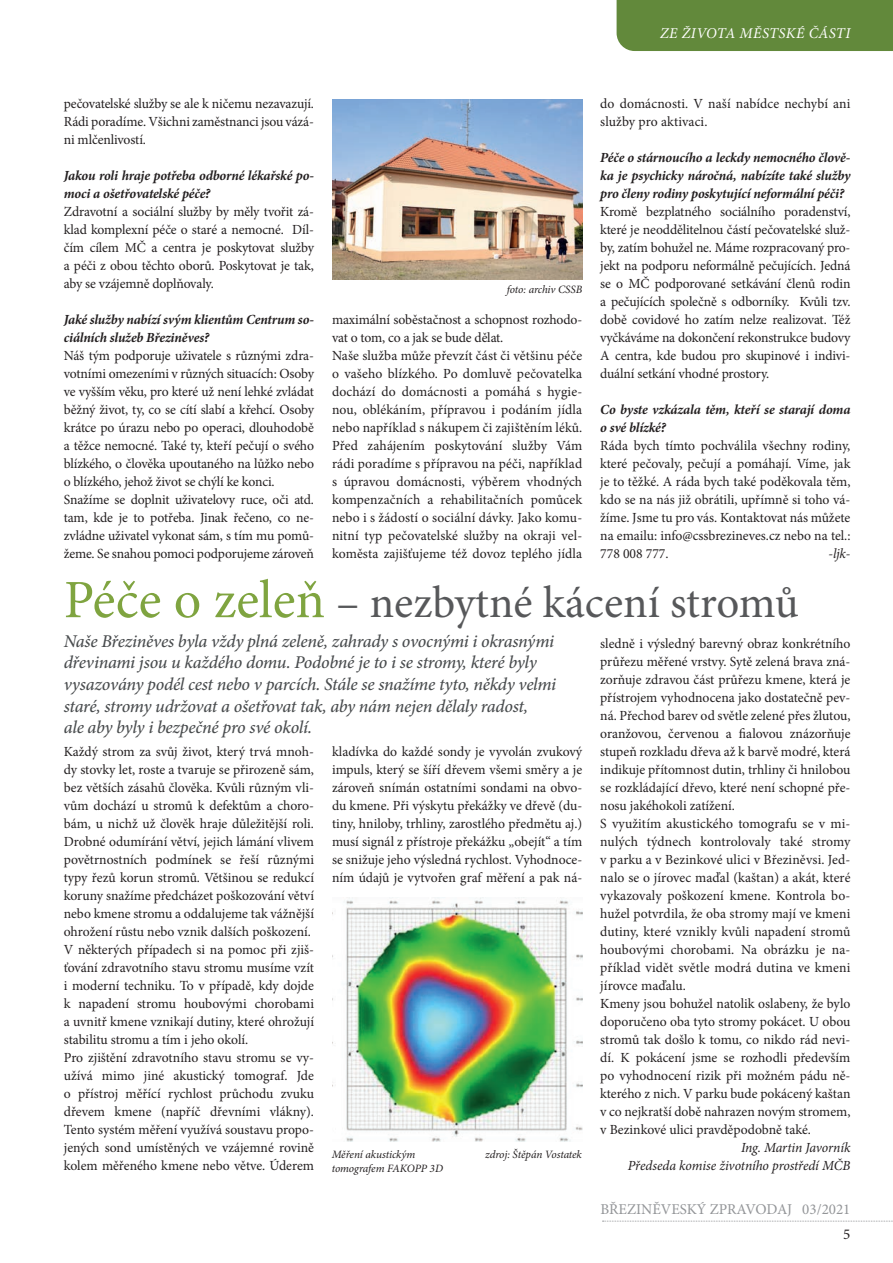
<style>
.page{position:relative;width:893px;height:1263px;background:#fff}
.page>*{position:absolute;margin:0;border:0;box-sizing:border-box;transform-origin:0 0}
.t1{font:45px "Minion Pro";color:#57585a}
.t2{font:italic 500 18px/21.6px "Minion Pro";letter-spacing:-.015em;color:#494c4e}
.t3{font:15px "Minion Pro";color:#939598}
.t4{font:italic 15px "Minion Pro";letter-spacing:.02em;color:#fff}
.t5{font:15px "Minion Pro";color:#231f20}
.t6{font:13.95px/18px "Minion Pro";color:#231f20;text-align:justify}
.t7{font:italic 700 13.95px/18px "Minion Pro";letter-spacing:-.015em;color:#231f20}
.t8{font:italic 13.95px/18px "Minion Pro";letter-spacing:-.01em;color:#231f20;text-align:right}
.t9{font:italic 11.25px "Minion Pro";letter-spacing:-.01em;color:#231f20}
.s1{font-size:54px;color:#7fa440}
</style>
<div class="page">
<svg style="left:602px;top:1221px;width:291px;height:1px"></svg>
<img style="left:332px;top:99px;width:250px;height:181px">
<div style="left:617px;top:0;width:276px;height:51px;background:#62893b"></div>
<img style="left:332px;top:897px;width:250px;height:245px">
<p class="t4" style="left:660px;top:23px;width:192px">ZE ŽIVOTA MĚSTSKÉ ČÁSTI</p>
<p class="t6" style="left:64px;top:95px;width:252px">pečovatelské služby se ale k ničemu nezavazují.<br>Rádi poradíme. Všichni zaměstnanci jsou vázá&shy;ni mlčenlivostí.</p>
<p class="t7" style="left:64px;top:166px;width:252px">Jakou roli hraje potřeba odborné lékařské po&shy;moci a ošetřovatelské péče?</p>
<p class="t6" style="left:64px;top:203px;width:252px">Zdravotní a sociální služby by měly tvořit zá&shy;klad komplexní péče o staré a nemocné. Díl&shy;čím cílem MČ a centra je poskytovat služby a péči z obou těchto oborů. Poskytovat je tak, aby se vzájemně doplňovaly.</p>
<p class="t7" style="left:64px;top:310px;width:252px">Jaké služby nabízí svým klientům Centrum so&shy;ciálních služeb Březiněves?</p>
<p class="t6" style="left:64px;top:347px;width:252px;text-align:left">Náš tým podporuje uživatele s různými zdra&shy;votními omezeními v různých situacích: Osoby ve vyšším věku, pro které už není lehké zvládat běžný život, ty, co se cítí slabí a křehcí. Osoby krátce po úrazu nebo po operaci, dlouhodobě a těžce nemocné. Také ty, kteří pečují o svého blízkého, o člověka upoutaného na lůžko nebo o blízkého, jehož život se chýlí ke konci.<br>Snažíme se doplnit uživatelovy ruce, oči atd. tam, kde je to potřeba. Jinak řečeno, co ne&shy;zvládne uživatel vykonat sám, s tím mu pomů&shy;žeme. Se snahou pomoci podporujeme zároveň</p>
<p class="t9" style="left:507px;top:281px;width:77px">foto: archiv CSSB</p>
<p class="t6" style="left:332px;top:311px;width:252px;text-align:left">maximální soběstačnost a schopnost rozhodo&shy;vat o tom, co a jak se bude dělat.<br>Naše služba může převzít část či většinu péče o vašeho blízkého. Po domluvě pečovatelka dochází do domácnosti a pomáhá s hygie&shy;nou, oblékáním, přípravou i podáním jídla nebo například s nákupem či zajištěním léků.<br>Před zahájením poskytování služby Vám rádi poradíme s přípravou na péči, například s úpravou domácnosti, výběrem vhodných kompenzačních a rehabilitačních pomůcek nebo i s žádostí o sociální dávky. Jako komu&shy;nitní typ pečovatelské služby na okraji vel&shy;koměsta zajišťujeme též dovoz teplého jídla</p>
<p class="t6" style="left:600px;top:95px;width:252px">do domácnosti. V naší nabídce nechybí ani služby pro aktivaci.</p>
<p class="t7" style="left:600px;top:148px;width:252px;text-align:justify">Péče o stárnoucího a leckdy nemocného člově&shy;ka je psychicky náročná, nabízíte také služby pro členy rodiny poskytující neformální péči?</p>
<p class="t6" style="left:600px;top:203px;width:252px">Kromě bezplatného sociálního poradenství, které je neoddělitelnou částí pečovatelské služ&shy;by, zatím bohužel ne. Máme rozpracovaný pro&shy;jekt na podporu neformálně pečujících. Jedná se o MČ podporované setkávání členů rodin a pečujících společně s odborníky. Kvůli tzv. době covidové ho zatím nelze realizovat. Též vyčkáváme na dokončení rekonstrukce budovy A centra, kde budou pro skupinové i indivi&shy;duální setkání vhodné prostory.</p>
<p class="t7" style="left:600px;top:400px;width:252px">Co byste vzkázala těm, kteří se starají doma o své blízké?</p>
<p class="t6" style="left:600px;top:437px;width:252px">Ráda bych tímto pochválila všechny rodiny, které pečovaly, pečují a pomáhají. Víme, jak je to těžké. A ráda bych také poděkovala těm, kdo se na nás již obrátili, upřímně si toho vá&shy;žíme. Jsme tu pro vás. Kontaktovat nás můžete na emailu: info@cssbrezineves.cz nebo na tel.:<br>778 008 777.</p>
<p class="t8" style="left:829px;top:545px;width:23px">-ljk-</p>
<h1 class="t1" style="left:64px;top:573px;width:736px"><span class="s1">Péče o zeleň</span> – nezbytné kácení stromů</h1>
<p class="t6" style="left:600px;top:635px;width:252px;text-align:left">sledně i výsledný barevný obraz konkrétního průřezu měřené vrstvy. Sytě zelená brava zná&shy;zorňuje zdravou část průřezu kmene, která je přístrojem vyhodnocena jako dostatečně pev&shy;ná. Přechod barev od světle zelené přes žlutou, oranžovou, červenou a fialovou znázorňuje stupeň rozkladu dřeva až k barvě modré, která indikuje přítomnost dutin, trhliny či hnilobou se rozkládající dřevo, které není schopné pře&shy;nosu jakéhokoli zatížení.<br>S využitím akustického tomografu se v mi&shy;nulých týdnech kontrolovaly také stromy v parku a v Bezinkové ulici v Březiněvsi. Jed&shy;nalo se o jírovec maďal (kaštan) a akát, které vykazovaly poškození kmene. Kontrola bo&shy;hužel potvrdila, že oba stromy mají ve kmeni dutiny, které vznikly kvůli napadení stromů houbovými chorobami. Na obrázku je na&shy;příklad vidět světle modrá dutina ve kmeni jírovce maďalu.<br>Kmeny jsou bohužel natolik oslabeny, že bylo doporučeno oba tyto stromy pokácet. U obou stromů tak došlo k tomu, co nikdo rád nevi&shy;dí. K pokácení jsme se rozhodli především po vyhodnocení rizik při možném pádu ně&shy;kterého z nich. V parku bude pokácený kaštan v co nejkratší době nahrazen novým stromem, v Bezinkové ulici pravděpodobně také.</p>
<p class="t8" style="left:628px;top:1139px;width:224px">Ing. Martin Javorník<br>Předseda komise životního prostředí MČB</p>
<p class="t2" style="left:64px;top:630px;width:494px">Naše Březiněves byla vždy plná zeleně, zahrady s ovocnými i okrasnými dřevinami jsou u každého domu. Podobné je to i se stromy, které byly vysazovány podél cest nebo v parcích. Stále se snažíme tyto, někdy velmi staré, stromy udržovat a ošetřovat tak, aby nám nejen dělaly radost,<br>ale aby byly i bezpečné pro své okolí.</p>
<p class="t6" style="left:64px;top:743px;width:252px;text-align:left">Každý strom za svůj život, který trvá mnoh&shy;dy stovky let, roste a tvaruje se přirozeně sám, bez větších zásahů člověka. Kvůli různým vli&shy;vům dochází u stromů k defektům a choro&shy;bám, u nichž už člověk hraje důležitější roli.<br>Drobné odumírání větví, jejich lámání vlivem povětrnostních podmínek se řeší různými typy řezů korun stromů. Většinou se redukcí koruny snažíme předcházet poškozování větví nebo kmene stromu a oddalujeme tak vážnější ohrožení růstu nebo vznik dalších poškození.<br>V některých případech si na pomoc při zjiš&shy;ťování zdravotního stavu stromu musíme vzít i moderní techniku. To v případě, kdy dojde k napadení stromu houbovými chorobami a uvnitř kmene vznikají dutiny, které ohrožují stabilitu stromu a tím i jeho okolí.<br>Pro zjištění zdravotního stavu stromu se vy&shy;užívá mimo jiné akustický tomograf. Jde o přístroj měřící rychlost průchodu zvuku dřevem kmene (napříč dřevními vlákny).<br>Tento systém měření využívá soustavu propo&shy;jených sond umístěných ve vzájemné rovině kolem měřeného kmene nebo větve. Úderem</p>
<p class="t6" style="left:332px;top:743px;width:252px">kladívka do každé sondy je vyvolán zvukový impuls, který se šíří dřevem všemi směry a je zároveň snímán ostatními sondami na obvo&shy;du kmene. Při výskytu překážky ve dřevě (du&shy;tiny, hniloby, trhliny, zarostlého předmětu aj.) musí signál z přístroje překážku „obejít“ a tím se snižuje jeho výsledná rychlost. Vyhodnoce&shy;ním údajů je vytvořen graf měření a pak ná-</p>
<p class="t9" style="left:332px;top:1147px;width:85px">Měření akustickým</p>
<p class="t9" style="left:485px;top:1147px;width:98px">zdroj: Štěpán Vostatek</p>
<p class="t9" style="left:332px;top:1161px;width:113px">tomografem FAKOPP 3D</p>
<p class="t3" style="left:600px;top:1199px;width:251px">BŘEZINĚVESKÝ ZPRAVODAJ 03/2021</p>
<p class="t5" style="left:843px;top:1224px;width:9px">5</p>
</div>
